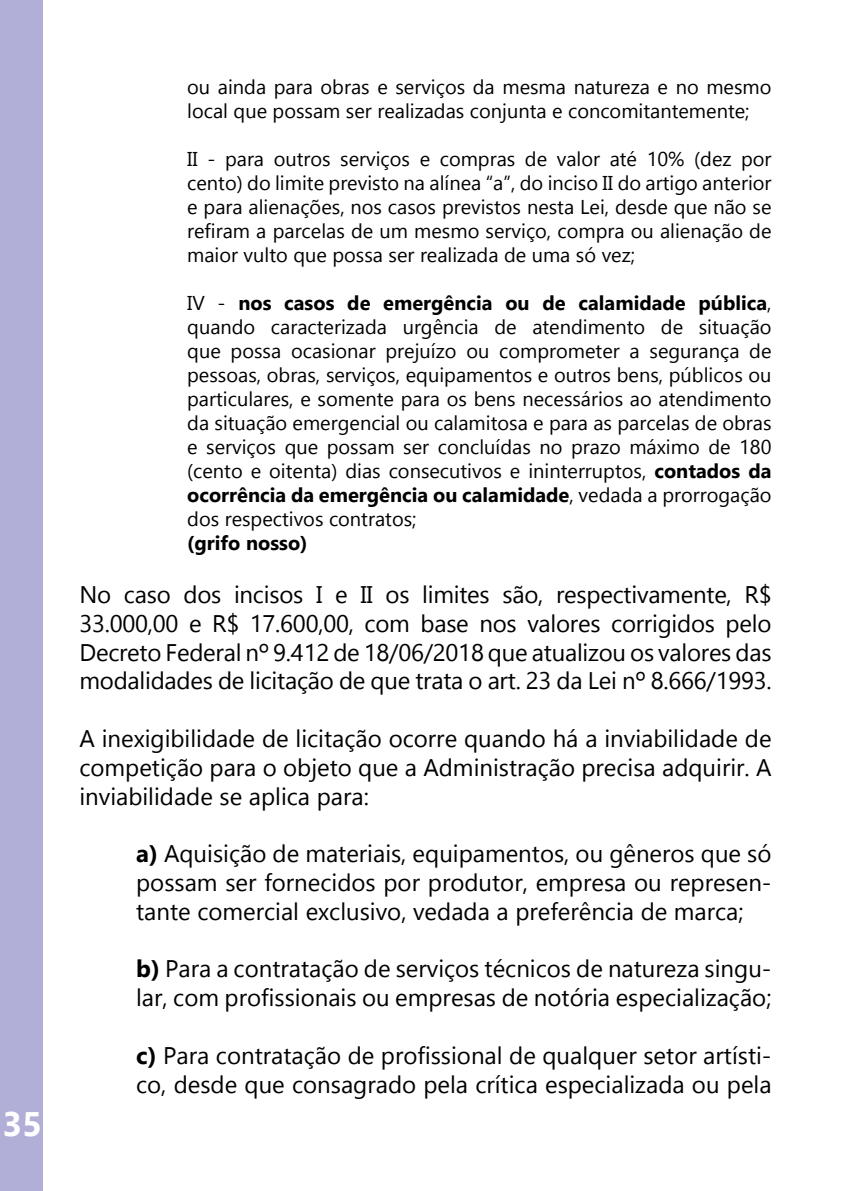
<style>
.page{position:relative;width:851px;height:1191px;background:#fff}
.page>*{position:absolute;margin:0;border:0;box-sizing:border-box;transform-origin:0 0}
.t1{font:700 34px "Gadugi";color:#fff}
.t2{font:24px/28.8px "Gadugi";color:#000;text-align:justify}
.t3{font:20px/24px "Gadugi";color:#000;text-align:justify}
.t4{font:700 20px "Gadugi";color:#000}
.s1{font-weight:700}
</style>
<div class="page">
<div style="left:0;top:0;width:43px;height:1191px;background:#b1aed7"></div>
<h1 class="t1" style="left:3px;top:1103px;width:41px">35</h1>
<p class="t3" style="left:187px;top:75px;width:585px">ou ainda para obras e serviços da mesma natureza e no mesmo local que possam ser realizadas conjunta e concomitantemente;</p>
<p class="t3" style="left:187px;top:147px;width:585px">II - para outros serviços e compras de valor até 10% (dez por cento) do limite previsto na alínea “a”, do inciso II do artigo anterior e para alienações, nos casos previstos nesta Lei, desde que não se refiram a parcelas de um mesmo serviço, compra ou alienação de maior vulto que possa ser realizada de uma só vez;</p>
<p class="t3" style="left:187px;top:291px;width:585px">IV - <span class="s1">nos casos de emergência ou de calamidade pública</span>, quando caracterizada urgência de atendimento de situação que possa ocasionar prejuízo ou comprometer a segurança de pessoas, obras, serviços, equipamentos e outros bens, públicos ou particulares, e somente para os bens necessários ao atendimento da situação emergencial ou calamitosa e para as parcelas de obras e serviços que possam ser concluídas no prazo máximo de 180 (cento e oitenta) dias consecutivos e ininterruptos, <span class="s1">contados da ocorrência da emergência ou calamidade</span>, vedada a prorrogação dos respectivos contratos;</p>
<p class="t4" style="left:187px;top:531px;width:122px">(grifo nosso)</p>
<p class="t2" style="left:79px;top:580px;width:693px">No caso dos incisos I e II os limites são, respectivamente, R$ 33.000,00 e R$ 17.600,00, com base nos valores corrigidos pelo Decreto Federal nº 9.412 de 18/06/2018 que atualizou os valores das modalidades de licitação de que trata o art. 23 da Lei nº 8.666/1993.</p>
<p class="t2" style="left:79px;top:724px;width:693px">A inexigibilidade de licitação ocorre quando há a inviabilidade de competição para o objeto que a Administração precisa adquirir. A inviabilidade se aplica para:</p>
<p class="t2" style="left:136px;top:839px;width:636px"><span class="s1">a)</span> Aquisição de materiais, equipamentos, ou gêneros que só possam ser fornecidos por produtor, empresa ou represen&shy;tante comercial exclusivo, vedada a preferência de marca;</p>
<p class="t2" style="left:136px;top:954px;width:636px"><span class="s1">b)</span> Para a contratação de serviços técnicos de natureza singu&shy;lar, com profissionais ou empresas de notória especialização;</p>
<p class="t2" style="left:136px;top:1041px;width:637px"><span class="s1">c)</span> Para contratação de profissional de qualquer setor artísti&shy;co, desde que consagrado pela crítica especializada ou pela</p>
</div>
